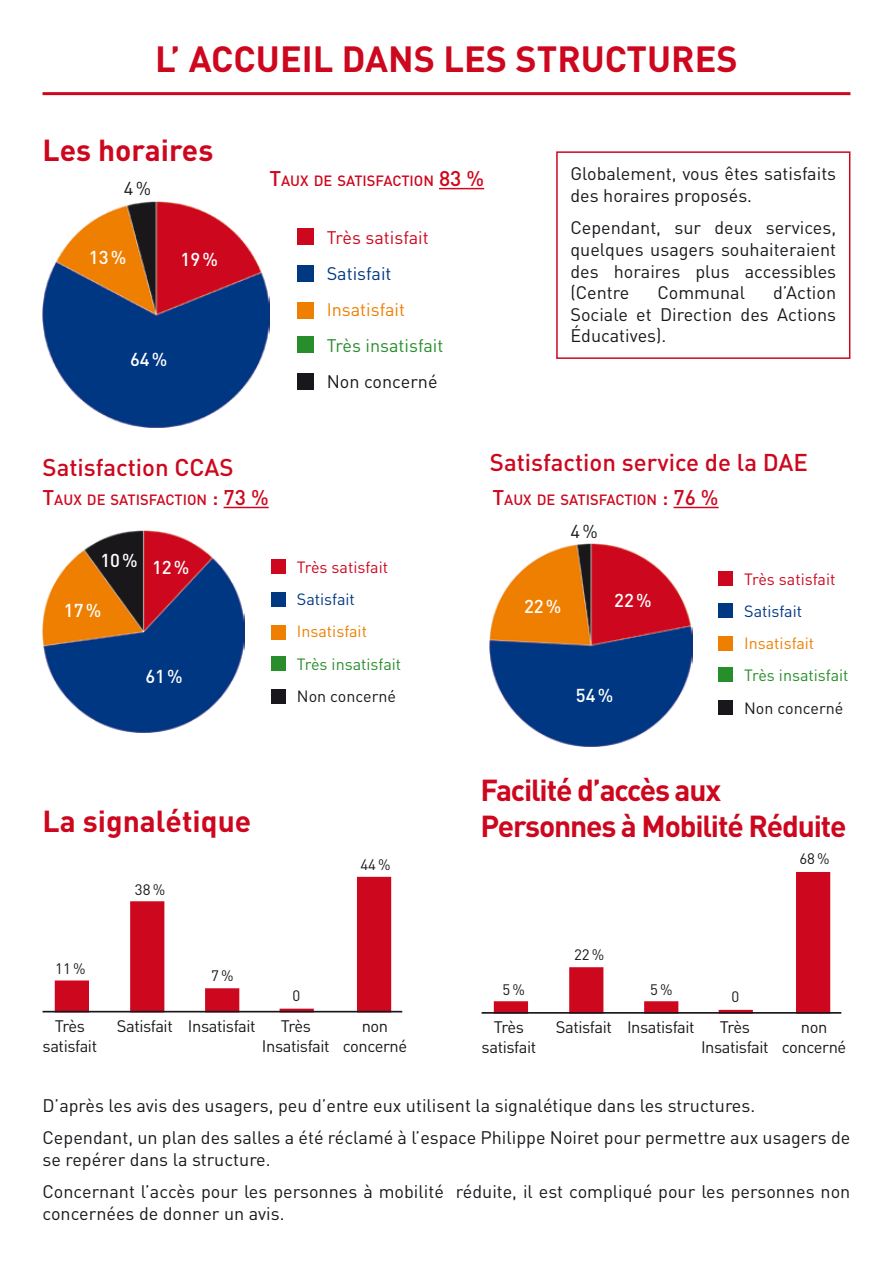
<style>
.page{position:relative;width:893px;height:1263px;background:#fff}
.page>*{position:absolute;margin:0;border:0;box-sizing:border-box;transform-origin:0 0}
.t1{font:700 36px "DIN";color:#cd071e}
.t2{font:700 30px/36px "DIN";letter-spacing:-.04em;color:#cd071e}
.t3{font:700 30px "DIN";color:#cd071e}
.t4{font:500 24px "DIN";color:#cd071e}
.t5{font:500 18.45px "DIN";color:#fff}
.t6{font:18.45px "DIN";color:#1a171c}
.t7{font:18px/21.6px "DIN";color:#1a171c}
.t8{font:18px "DIN";color:#278e2b}
.t9{font:18px "DIN";color:#cd071e}
.t10{font:18px "DIN";color:#ee7f00}
.t11{font:18px "DIN";color:#003882}
.t12{font:16.5px/19.8px "DIN";letter-spacing:-.025em;color:#1a171c;text-align:center}
.t13{font:16.05px "DIN";color:#278e2b}
.t14{font:16.05px "DIN";color:#cd071e}
.t15{font:16.05px "DIN";color:#ee7f00}
.t16{font:16.05px "DIN";color:#1a171c}
.t17{font:16.05px "DIN";color:#003882}
.t18{font:15px "DIN";color:#1a171c}
.t19{font:500 14.7px "DIN";color:#cd071e}
.s1{font-size:21px}
</style>
<div class="page">
<div style="left:556px;top:151px;width:294px;height:208px;border:2px solid #cd071e"></div>
<div style="left:298px;top:229px;width:16px;height:16px;background:#cd071e"></div>
<div style="left:298px;top:265px;width:16px;height:17px;background:#003882"></div>
<div style="left:298px;top:302px;width:16px;height:17px;background:#ee7f00"></div>
<div style="left:298px;top:337px;width:16px;height:16px;background:#278e2b"></div>
<div style="left:298px;top:374px;width:16px;height:16px;background:#1a171c"></div>
<div style="left:55px;top:980px;width:34px;height:32px;background:#cd071e;border:2px solid #cd071e"></div>
<div style="left:494px;top:1001px;width:34px;height:12px;background:#cd071e;border:2px solid #cd071e"></div>
<div style="left:130px;top:901px;width:34px;height:111px;background:#cd071e;border:2px solid #cd071e"></div>
<div style="left:569px;top:967px;width:34px;height:46px;background:#cd071e;border:2px solid #cd071e"></div>
<div style="left:205px;top:988px;width:34px;height:24px;background:#cd071e;border:2px solid #cd071e"></div>
<div style="left:644px;top:1001px;width:34px;height:12px;background:#cd071e;border:2px solid #cd071e"></div>
<div style="left:280px;top:1009px;width:34px;height:3px;background:#cd071e;border:2px solid #cd071e"></div>
<hr style="left:719px;top:1010px;width:34px;height:3px;background:#cd071e">
<div style="left:357px;top:877px;width:34px;height:135px;background:#cd071e"></div>
<div style="left:796px;top:872px;width:34px;height:141px;background:#cd071e"></div>
<hr style="left:43px;top:1011px;width:359px;height:1px;background:#1a171c">
<hr style="left:482px;top:1012px;width:359px;height:2px;background:#1a171c">
<hr style="left:43px;top:92px;width:807px;height:3px;background:#cd071e">
<img style="left:43px;top:201px;width:227px;height:227px">
<div style="left:718px;top:571px;width:15px;height:14px;background:#cd071e"></div>
<div style="left:718px;top:603px;width:15px;height:15px;background:#003882"></div>
<div style="left:718px;top:637px;width:15px;height:14px;background:#ee7f00"></div>
<div style="left:718px;top:667px;width:15px;height:15px;background:#278e2b"></div>
<div style="left:718px;top:700px;width:15px;height:15px;background:#1a171c"></div>
<img style="left:489px;top:543px;width:204px;height:204px">
<div style="left:271px;top:559px;width:14px;height:15px;background:#cd071e"></div>
<div style="left:271px;top:592px;width:14px;height:14px;background:#003882"></div>
<div style="left:271px;top:625px;width:14px;height:14px;background:#ee7f00"></div>
<div style="left:271px;top:656px;width:14px;height:14px;background:#278e2b"></div>
<div style="left:271px;top:689px;width:14px;height:14px;background:#1a171c"></div>
<img style="left:43px;top:531px;width:201px;height:202px">
<hr style="left:439px;top:188px;width:45px;height:1px;background:#cd071e">
<hr style="left:224px;top:507px;width:45px;height:1px;background:#cd071e">
<hr style="left:673px;top:507px;width:46px;height:1px;background:#cd071e">
<h1 class="t1" style="left:155px;top:36px;width:584px">L’ ACCUEIL DANS LES STRUCTURES</h1>
<h2 class="t3" style="left:43px;top:131px;width:172px">Les horaires</h2>
<p class="t6" style="left:124px;top:177px;width:29px">4%</p>
<p class="t5" style="left:89px;top:245px;width:39px">13%</p>
<p class="t5" style="left:181px;top:248px;width:39px">19%</p>
<p class="t5" style="left:130px;top:348px;width:39px">64%</p>
<p class="t19" style="left:269px;top:171px;width:216px"><span class="s1">T</span>AUX DE SATISFACTION <span class="s1">83 %</span></p>
<p class="t9" style="left:327px;top:227px;width:103px">Très satisfait</p>
<p class="t11" style="left:327px;top:263px;width:66px">Satisfait</p>
<p class="t10" style="left:327px;top:299px;width:80px">Insatisfait</p>
<p class="t8" style="left:327px;top:335px;width:118px">Très insatisfait</p>
<p class="t7" style="left:327px;top:371px;width:112px">Non concerné</p>
<p class="t7" style="left:570px;top:163px;width:267px">Globalement, vous êtes satisfaits des horaires proposés.</p>
<p class="t7" style="left:570px;top:217px;width:267px;text-align:justify">Cependant, sur deux services, quelques usagers souhaiteraient des horaires plus accessibles (Centre</p>
<p class="t7" style="left:657px;top:281px;width:89px">Communal</p>
<p class="t7" style="left:570px;top:281px;width:267px;text-align:justify;text-indent:203px">d’Action Sociale et Direction des Actions Éducatives).</p>
<h3 class="t4" style="left:43px;top:452px;width:193px">Satisfaction CCAS</h3>
<h3 class="t4" style="left:490px;top:447px;width:320px">Satisfaction service de la DAE</h3>
<p class="t19" style="left:43px;top:490px;width:228px"><span class="s1">T</span>AUX DE SATISFACTION <span class="s1">: 73 %</span></p>
<p class="t19" style="left:492px;top:490px;width:228px"><span class="s1">T</span>AUX DE SATISFACTION <span class="s1">: 76 %</span></p>
<p class="t5" style="left:100px;top:548px;width:39px">10%</p>
<p class="t5" style="left:64px;top:598px;width:39px">17%</p>
<p class="t5" style="left:152px;top:555px;width:39px">12%</p>
<p class="t5" style="left:145px;top:664px;width:39px">61%</p>
<h2 class="t3" style="left:43px;top:802px;width:210px">La signalétique</h2>
<p class="t18" style="left:55px;top:959px;width:32px">11%</p>
<p class="t18" style="left:135px;top:880px;width:32px">38%</p>
<p class="t18" style="left:211px;top:966px;width:24px">7%</p>
<p class="t14" style="left:297px;top:557px;width:93px">Très satisfait</p>
<p class="t17" style="left:297px;top:589px;width:60px">Satisfait</p>
<p class="t15" style="left:297px;top:622px;width:72px">Insatisfait</p>
<p class="t13" style="left:297px;top:654px;width:106px">Très insatisfait</p>
<p class="t16" style="left:297px;top:686px;width:101px">Non concerné</p>
<p class="t18" style="left:360px;top:856px;width:32px">44%</p>
<p class="t6" style="left:570px;top:520px;width:29px">4%</p>
<p class="t5" style="left:524px;top:595px;width:39px">22%</p>
<p class="t5" style="left:614px;top:589px;width:39px">22%</p>
<p class="t5" style="left:576px;top:683px;width:39px">54%</p>
<p class="t14" style="left:744px;top:569px;width:93px">Très satisfait</p>
<p class="t17" style="left:744px;top:601px;width:60px">Satisfait</p>
<p class="t15" style="left:744px;top:633px;width:72px">Insatisfait</p>
<p class="t13" style="left:744px;top:665px;width:106px">Très insatisfait</p>
<p class="t16" style="left:744px;top:698px;width:101px">Non concerné</p>
<h2 class="t2" style="left:480px;top:771px;width:367px">Facilité d’accès aux<br>Personnes à Mobilité Réduite</h2>
<p class="t18" style="left:574px;top:945px;width:32px">22%</p>
<p class="t18" style="left:799px;top:849px;width:32px">68%</p>
<p class="t18" style="left:650px;top:980px;width:24px">5%</p>
<p class="t18" style="left:502px;top:980px;width:24px">5%</p>
<p class="t18" style="left:292px;top:986px;width:9px">0</p>
<p class="t18" style="left:731px;top:987px;width:9px">0</p>
<p class="t12" style="left:43px;top:1016px;width:56px">Très satisfait</p>
<p class="t12" style="left:482px;top:1017px;width:56px">Très satisfait</p>
<p class="t12" style="left:117px;top:1016px;width:140px">Satisfait Insatisfait</p>
<p class="t12" style="left:281px;top:1016px;width:32px">Très</p>
<p class="t12" style="left:556px;top:1017px;width:140px">Satisfait Insatisfait</p>
<p class="t12" style="left:262px;top:1036px;width:69px">Insatisfait</p>
<p class="t12" style="left:701px;top:1017px;width:69px">Très<br>Insatisfait</p>
<p class="t12" style="left:343px;top:1016px;width:66px">non concerné</p>
<p class="t12" style="left:782px;top:1017px;width:66px">non concerné</p>
<p class="t7" style="left:43px;top:1089px;width:809px;line-height:32.4px">D’après les avis des usagers, peu d’entre eux utilisent la signalétique dans les structures.<br>Cependant, un plan des salles a été réclamé à l’espace Philippe Noiret pour permettre aux usagers de</p>
<p class="t7" style="left:43px;top:1143px;width:809px;line-height:32.4px">se repérer dans la structure.<br>Concernant l’accès pour les personnes à mobilité réduite, il est compliqué pour les personnes non</p>
<p class="t7" style="left:43px;top:1202px;width:244px">concernées de donner un avis.</p>
</div>
